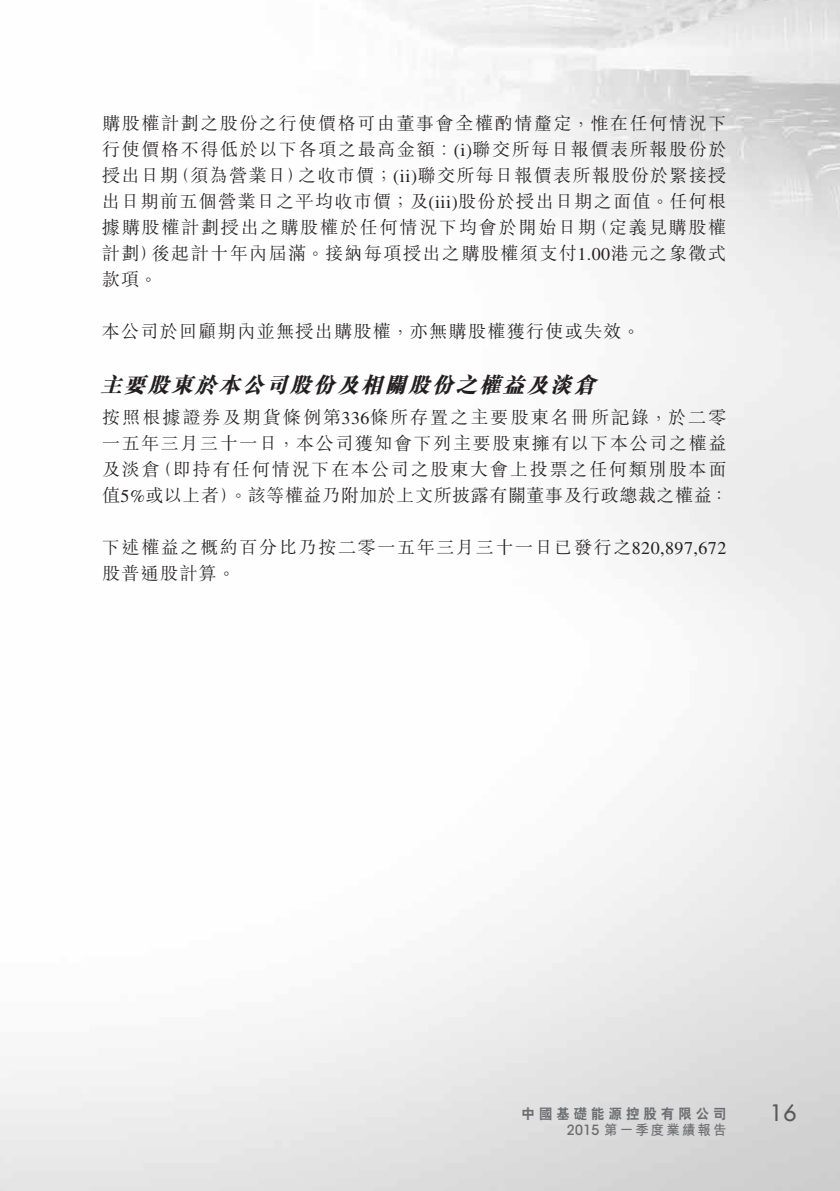
<style>
.page{position:relative;width:840px;height:1191px;background:#fff}
.page>*{position:absolute;margin:0;border:0;box-sizing:border-box;transform-origin:0 0}
.t1{font:italic 800 22px "M Sung HK";color:#231f20}
.t2{font:500 22px "Futura Std";color:#57585a}
.t3{font:300 18px/26px "M Sung HK";letter-spacing:.09em;color:#231f20}
.t4{font:300 18px/26px "M Sung HK";letter-spacing:.03em;color:#231f20}
.t5{font:700 14px "M Hei HK";letter-spacing:.17em;color:#6c6d70;scale:.95 1}
.t6{font:800 14px "C Hei 2 HK";letter-spacing:.31em;color:#6c6d70;scale:.95 1}
.s1{font-family:"Times LT Std";font-weight:400}
.s2{font-family:"ITC Avant Garde Std";font-weight:500}
</style>
<div class="page">
<p class="t3" style="left:102px;top:109px;width:625px;text-align:right">購股權計劃之股份之行使價格可由董事會全權酌情釐定，惟在任何情況下行使價格不得低於以下各項之最高金額︰<span class="s1">( )i</span> 聯交所每日報價表所報股份於之收市價；<span class="s1">(ii)</span>聯交所每日報價表所報股份於緊接授</p>
<p class="t3" style="left:172px;top:161px;width:134px">（須為營業日）</p>
<p class="t3" style="left:102px;top:161px;width:78px">授出日期</p>
<p class="t3" style="left:102px;top:187px;width:625px">出日期前五個營業日之平均收市價；及<span class="s1">(iii)</span>股份於授出日期之面值。任何根</p>
<p class="t3" style="left:590px;top:213px;width:137px">（定義見購股權</p>
<p class="t3" style="left:152px;top:213px;width:575px;text-indent:-50px">據購股權計劃授出之購股權於任何情況下均會於開始日期<br>後起計十年內屆滿。接納每項授出之購股權須支付<span class="s1">1.00</span>港元之象徵式</p>
<p class="t3" style="left:102px;top:239px;width:58px">計劃）款項。</p>
<p class="t3" style="left:102px;top:317px;width:539px">本公司於回顧期內並無授出購股權，亦無購股權獲行使或失效。</p>
<p class="t1" style="left:100px;top:370px;width:504px">主要股東於本公司股份及相關股份之權益及淡倉</p>
<p class="t3" style="left:102px;top:404px;width:625px;text-align:right">按照根據證券及期貨條例第<span class="s1">336</span>條所存置之主要股東名冊所記錄，於二零一五年三月三十一日，本公司獲知會下列主要股東擁有以下本公司之權益（即持有任何情況下在本公司之股東大會上投票之任何類別股本面</p>
<p class="t4" style="left:102px;top:456px;width:627px">及淡倉<br>值<span class="s1">5%</span>或以上者）。該等權益乃附加於上文所披露有關董事及行政總裁之權益：</p>
<p class="t3" style="left:102px;top:534px;width:625px">下述權益之概約百分比乃按二零一五年三月三十一日已發行之<span class="s1">820,897,672</span>股普通股計算。</p>
<p class="t6" style="left:521px;top:1104px;width:217px">中國基礎能源控股有限公司</p>
<p class="t5" style="left:566px;top:1119px;width:169px"><span class="s2">2015</span> 第一季度業績報告</p>
<p class="t2" style="left:769px;top:1099px;width:28px">16</p>
</div>
